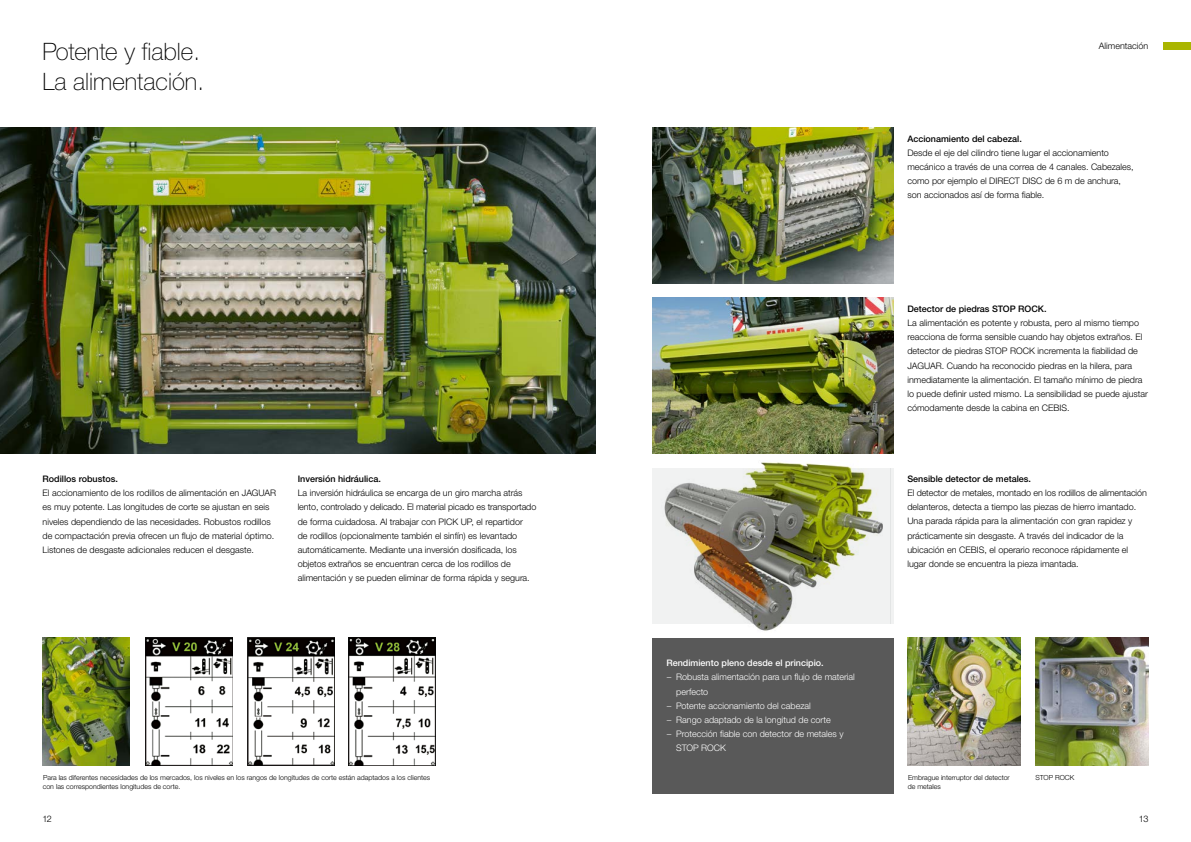
<style>
.page{position:relative;width:1191px;height:842px;background:#fff}
.page>*{position:absolute;margin:0;border:0;box-sizing:border-box;transform-origin:0 0}
.t1{font:100 24px/30px "CLAAS Helvetica Neue";color:#000}
.t2{font:300 9px/14.2px "CLAAS Helvetica Neue";color:#000}
.t3{font:300 9px "CLAAS Helvetica Neue";color:#fff}
.t4{font:500 9px "CLAAS Helvetica Neue";color:#000}
.t5{font:500 9px "CLAAS Helvetica Neue";color:#fff}
.t6{font:300 7px/9px "CLAAS Helvetica Neue";color:#000}
</style>
<div class="page">
<div style="left:1162px;top:43px;width:29px;height:7px;background:#aab500"></div>
<div style="left:652px;top:468px;width:241px;height:156px;background:linear-gradient(to bottom,#eceeee,#eceeee)"></div>
<img style="left:652px;top:298px;width:241px;height:156px">
<img style="left:657px;top:462px;width:233px;height:169px">
<img style="left:146px;top:638px;width:87px;height:127px">
<img style="left:247px;top:638px;width:87px;height:127px">
<img style="left:348px;top:638px;width:87px;height:127px">
<img style="left:0;top:128px;width:595px;height:326px">
<img style="left:652px;top:128px;width:241px;height:155px">
<img style="left:1035px;top:638px;width:113px;height:127px">
<img style="left:907px;top:638px;width:113px;height:127px">
<img style="left:43px;top:638px;width:86px;height:127px">
<div style="left:652px;top:638px;width:241px;height:156px;background:#595959"></div>
<h1 class="t1" style="left:43px;top:37px;width:163px">Potente y fiable.<br>La alimentación.</h1>
<p class="t4" style="left:43px;top:473px;width:77px">Rodillos robustos.</p>
<p class="t2" style="left:43px;top:486px;width:235px">El accionamiento de los rodillos de alimentación en JAGUAR es muy potente. Las longitudes de corte se ajustan en seis niveles dependiendo de las necesidades. Robustos rodillos de compactación previa ofrecen un flujo de material óptimo.<br>Listones de desgaste adicionales reducen el desgaste.</p>
<p class="t4" style="left:298px;top:473px;width:85px">Inversión hidráulica.</p>
<p class="t2" style="left:298px;top:486px;width:240px">La inversión hidráulica se encarga de un giro marcha atrás lento, controlado y delicado. El material picado es transportado de forma cuidadosa. Al trabajar con PICK UP, el repartidor<br>de rodillos (opcionalmente también el sinfín) es levantado automáticamente. Mediante una inversión dosificada, los objetos extraños se encuentran cerca de los rodillos de alimentación y se pueden eliminar de forma rápida y segura.</p>
<p class="t6" style="left:43px;top:773px;width:389px">Para las diferentes necesidades de los mercados, los niveles en los rangos de longitudes de corte están adaptados a los clientes con las correspondientes longitudes de corte.</p>
<p class="t5" style="left:666px;top:657px;width:159px">Rendimiento pleno desde el principio.</p>
<p class="t3" style="left:666px;top:671px;width:190px">− Robusta alimentación para un flujo de material</p>
<p class="t3" style="left:676px;top:685px;width:33px">perfecto</p>
<p class="t3" style="left:666px;top:700px;width:146px">− Potente accionamiento del cabezal</p>
<p class="t3" style="left:666px;top:714px;width:166px">− Rango adaptado de la longitud de corte</p>
<p class="t3" style="left:666px;top:728px;width:179px">− Protección fiable con detector de metales y</p>
<p class="t3" style="left:676px;top:742px;width:51px">STOP ROCK</p>
<p class="t2" style="left:1099px;top:39px;width:51px">Alimentación</p>
<p class="t4" style="left:907px;top:133px;width:116px">Accionamiento del cabezal.</p>
<p class="t2" style="left:907px;top:146px;width:228px">Desde el eje del cilindro tiene lugar el accionamiento mecánico a través de una correa de 4 canales. Cabezales, como por ejemplo el DIRECT DISC de 6 m de anchura, son accionados así de forma fiable.</p>
<p class="t4" style="left:907px;top:303px;width:141px">Detector de piedras STOP ROCK.</p>
<p class="t2" style="left:907px;top:316px;width:242px">La alimentación es potente y robusta, pero al mismo tiempo reacciona de forma sensible cuando hay objetos extraños. El detector de piedras STOP ROCK incrementa la fiabilidad de JAGUAR. Cuando ha reconocido piedras en la hilera, para inmediatamente la alimentación. El tamaño mínimo de piedra lo puede definir usted mismo. La sensibilidad se puede ajustar cómodamente desde la cabina en CEBIS.</p>
<p class="t4" style="left:907px;top:473px;width:125px">Sensible detector de metales.</p>
<p class="t2" style="left:907px;top:486px;width:241px">El detector de metales, montado en los rodillos de alimentación delanteros, detecta a tiempo las piezas de hierro imantado.<br>Una parada rápida para la alimentación con gran rapidez y prácticamente sin desgaste. A través del indicador de la ubicación en CEBIS, el operario reconoce rápidamente el lugar donde se encuentra la pieza imantada.</p>
<p class="t6" style="left:908px;top:773px;width:103px">Embrague interruptor del detector</p>
<p class="t6" style="left:1035px;top:773px;width:40px">STOP ROCK</p>
<p class="t6" style="left:907px;top:782px;width:35px">de metales</p>
<p class="t2" style="left:43px;top:812px;width:11px">12</p>
<p class="t2" style="left:1139px;top:812px;width:11px">13</p>
</div>
